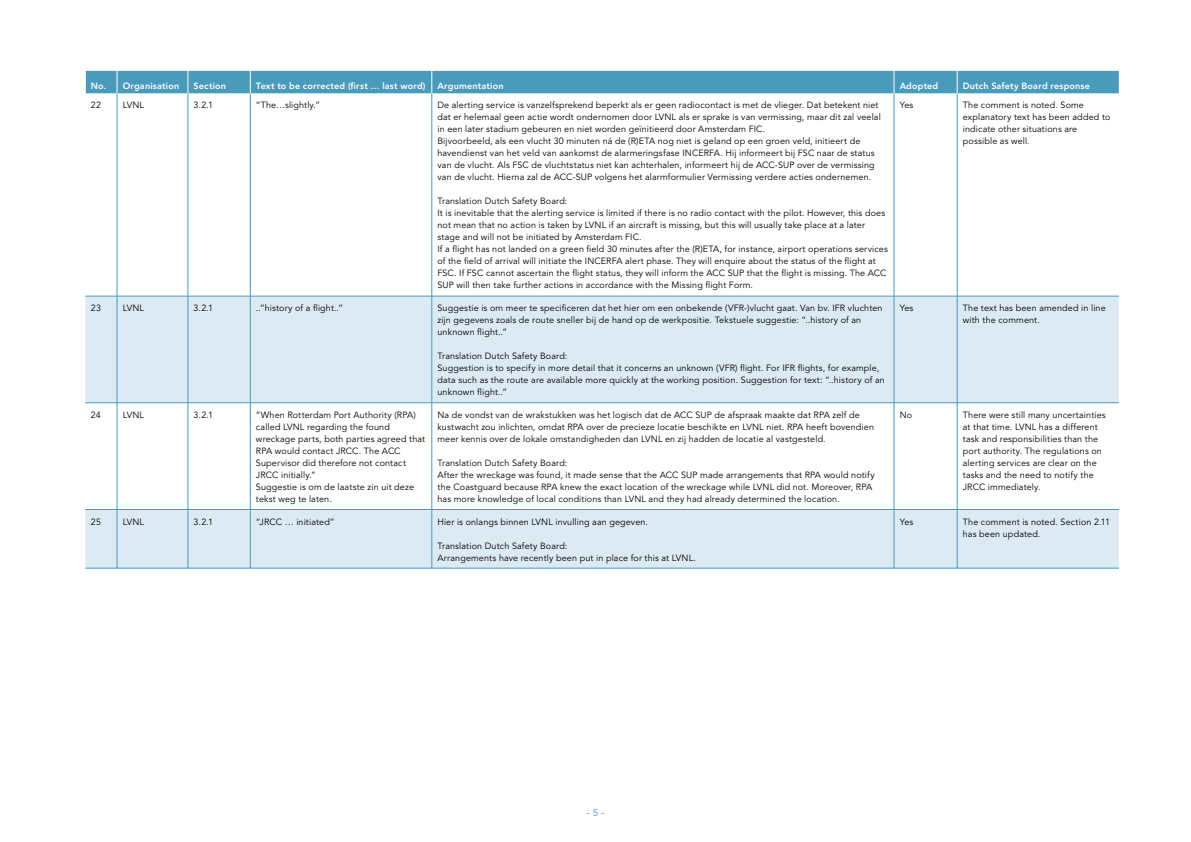
<style>
.page{position:relative;width:1191px;height:842px;background:#fff}
.page>*{position:absolute;margin:0;border:0;box-sizing:border-box;transform-origin:0 0}
.t1{font:10px "Avenir LT Std";color:#499abb}
.Tabel_bodytekst{font:9px/12px "Avenir LT Std";letter-spacing:.015em;color:#000}
.Tabel-kop{font:800 9px "Avenir LT Std";letter-spacing:.02em;color:#fff}
</style>
<div class="page">
<svg style="left:85px;top:94px;width:1033px;height:202px"></svg>
<svg style="left:85px;top:297px;width:1033px;height:271px;fill:#dceaf3"></svg>
<hr style="left:117px;top:94px;width:1px;height:202px;background:#499abb">
<hr style="left:188px;top:94px;width:1px;height:202px;background:#499abb">
<hr style="left:250px;top:94px;width:1px;height:202px;background:#499abb">
<hr style="left:431px;top:94px;width:1px;height:202px;background:#499abb">
<hr style="left:894px;top:94px;width:1px;height:202px;background:#499abb">
<hr style="left:957px;top:94px;width:1px;height:202px;background:#499abb">
<hr style="left:117px;top:296px;width:1px;height:107px;background:#499abb">
<hr style="left:188px;top:296px;width:1px;height:107px;background:#499abb">
<hr style="left:250px;top:296px;width:1px;height:107px;background:#499abb">
<hr style="left:431px;top:296px;width:1px;height:107px;background:#499abb">
<hr style="left:894px;top:296px;width:1px;height:107px;background:#499abb">
<hr style="left:957px;top:296px;width:1px;height:107px;background:#499abb">
<hr style="left:117px;top:403px;width:1px;height:106px;background:#499abb">
<hr style="left:188px;top:403px;width:1px;height:106px;background:#499abb">
<hr style="left:250px;top:403px;width:1px;height:106px;background:#499abb">
<hr style="left:431px;top:403px;width:1px;height:106px;background:#499abb">
<hr style="left:894px;top:403px;width:1px;height:106px;background:#499abb">
<hr style="left:957px;top:403px;width:1px;height:106px;background:#499abb">
<hr style="left:117px;top:510px;width:1px;height:58px;background:#499abb">
<hr style="left:188px;top:510px;width:1px;height:58px;background:#499abb">
<hr style="left:250px;top:510px;width:1px;height:58px;background:#499abb">
<hr style="left:431px;top:510px;width:1px;height:58px;background:#499abb">
<hr style="left:894px;top:510px;width:1px;height:58px;background:#499abb">
<hr style="left:957px;top:510px;width:1px;height:58px;background:#499abb">
<div style="left:85px;top:71px;width:1033px;height:23px;background:#499abb"></div>
<hr style="left:85px;top:296px;width:32px;height:1px;background:#499abb">
<hr style="left:117px;top:296px;width:71px;height:1px;background:#499abb">
<hr style="left:188px;top:296px;width:62px;height:1px;background:#499abb">
<hr style="left:250px;top:296px;width:182px;height:1px;background:#499abb">
<hr style="left:432px;top:296px;width:462px;height:1px;background:#499abb">
<hr style="left:894px;top:296px;width:63px;height:1px;background:#499abb">
<hr style="left:957px;top:296px;width:161px;height:1px;background:#499abb">
<hr style="left:85px;top:403px;width:32px;height:1px;background:#499abb">
<hr style="left:117px;top:403px;width:71px;height:1px;background:#499abb">
<hr style="left:188px;top:403px;width:62px;height:1px;background:#499abb">
<hr style="left:250px;top:403px;width:182px;height:1px;background:#499abb">
<hr style="left:432px;top:403px;width:462px;height:1px;background:#499abb">
<hr style="left:894px;top:403px;width:63px;height:1px;background:#499abb">
<hr style="left:957px;top:403px;width:161px;height:1px;background:#499abb">
<hr style="left:85px;top:509px;width:32px;height:1px;background:#499abb">
<hr style="left:117px;top:509px;width:71px;height:1px;background:#499abb">
<hr style="left:188px;top:509px;width:62px;height:1px;background:#499abb">
<hr style="left:250px;top:509px;width:182px;height:1px;background:#499abb">
<hr style="left:432px;top:509px;width:462px;height:1px;background:#499abb">
<hr style="left:894px;top:509px;width:63px;height:1px;background:#499abb">
<hr style="left:957px;top:509px;width:161px;height:1px;background:#499abb">
<hr style="left:85px;top:568px;width:32px;height:1px;background:#499abb">
<hr style="left:117px;top:568px;width:71px;height:1px;background:#499abb">
<hr style="left:188px;top:568px;width:62px;height:1px;background:#499abb">
<hr style="left:250px;top:568px;width:182px;height:1px;background:#499abb">
<hr style="left:432px;top:568px;width:462px;height:1px;background:#499abb">
<hr style="left:894px;top:568px;width:63px;height:1px;background:#499abb">
<hr style="left:957px;top:568px;width:161px;height:1px;background:#499abb">
<p class="Tabel-kop" style="left:91px;top:81px;width:17px">No.</p>
<p class="Tabel-kop" style="left:123px;top:81px;width:58px">Organisation</p>
<p class="Tabel-kop" style="left:194px;top:81px;width:34px">Section</p>
<p class="Tabel-kop" style="left:256px;top:81px;width:171px">Text to be corrected (first … last word)</p>
<p class="Tabel-kop" style="left:437px;top:81px;width:68px">Argumentation</p>
<p class="Tabel-kop" style="left:899px;top:81px;width:40px">Adopted</p>
<p class="Tabel-kop" style="left:962px;top:81px;width:129px">Dutch Safety Board response</p>
<p class="Tabel_bodytekst" style="left:91px;top:100px;width:12px">22</p>
<p class="Tabel_bodytekst" style="left:123px;top:100px;width:23px">LVNL</p>
<p class="Tabel_bodytekst" style="left:194px;top:100px;width:21px">3.2.1</p>
<p class="Tabel_bodytekst" style="left:256px;top:100px;width:66px">“The…slightly.”</p>
<p class="Tabel_bodytekst" style="left:437px;top:100px;width:445px">De alerting service is vanzelfsprekend beperkt als er geen radiocontact is met de vlieger. Dat betekent niet dat er helemaal geen actie wordt ondernomen door LVNL als er sprake is van vermissing, maar dit zal veelal in een later stadium gebeuren en niet worden geïnitieerd door Amsterdam FIC.<br>Bijvoorbeeld, als een vlucht 30 minuten ná de (R)ETA nog niet is geland op een groen veld, initieert de havendienst van het veld van aankomst de alarmeringsfase INCERFA. Hij informeert bij FSC naar de status van de vlucht. Als FSC de vluchtstatus niet kan achterhalen, informeert hij de ACC-SUP over de vermissing van de vlucht. Hierna zal de ACC-SUP volgens het alarmformulier Vermissing verdere acties ondernemen.</p>
<p class="Tabel_bodytekst" style="left:437px;top:196px;width:452px">Translation Dutch Safety Board:<br>It is inevitable that the alerting service is limited if there is no radio contact with the pilot. However, this does not mean that no action is taken by LVNL if an aircraft is missing, but this will usually take place at a later stage and will not be initiated by Amsterdam FIC.<br>If a flight has not landed on a green field 30 minutes after the (R)ETA, for instance, airport operations services of the field of arrival will initiate the INCERFA alert phase. They will enquire about the status of the flight at FSC. If FSC cannot ascertain the flight status, they will inform the ACC SUP that the flight is missing. The ACC SUP will then take further actions in accordance with the Missing flight Form.</p>
<p class="Tabel_bodytekst" style="left:899px;top:100px;width:15px">Yes</p>
<p class="Tabel_bodytekst" style="left:962px;top:100px;width:149px">The comment is noted. Some explanatory text has been added to indicate other situations are possible as well.</p>
<p class="Tabel_bodytekst" style="left:91px;top:302px;width:12px">23</p>
<p class="Tabel_bodytekst" style="left:123px;top:302px;width:23px">LVNL</p>
<p class="Tabel_bodytekst" style="left:194px;top:302px;width:21px">3.2.1</p>
<p class="Tabel_bodytekst" style="left:256px;top:302px;width:89px">..”history of a flight..”</p>
<p class="Tabel_bodytekst" style="left:437px;top:302px;width:447px">Suggestie is om meer te specificeren dat het hier om een onbekende (VFR-)vlucht gaat. Van bv. IFR vluchten zijn gegevens zoals de route sneller bij de hand op de werkpositie. Tekstuele suggestie: “..history of an unknown flight..”</p>
<p class="Tabel_bodytekst" style="left:437px;top:350px;width:449px">Translation Dutch Safety Board:<br>Suggestion is to specify in more detail that it concerns an unknown (VFR) flight. For IFR flights, for example, data such as the route are available more quickly at the working position. Suggestion for text: “..history of an unknown flight..”</p>
<p class="Tabel_bodytekst" style="left:91px;top:409px;width:11px">24</p>
<p class="Tabel_bodytekst" style="left:123px;top:409px;width:23px">LVNL</p>
<p class="Tabel_bodytekst" style="left:194px;top:409px;width:21px">3.2.1</p>
<p class="Tabel_bodytekst" style="left:256px;top:409px;width:171px">“When Rotterdam Port Authority (RPA) called LVNL regarding the found wreckage parts, both parties agreed that<br>RPA would contact JRCC. The ACC<br>Supervisor did therefore not contact<br>JRCC initially.”<br>Suggestie is om de laatste zin uit deze tekst weg te laten.</p>
<p class="Tabel_bodytekst" style="left:437px;top:409px;width:438px">Na de vondst van de wrakstukken was het logisch dat de ACC SUP de afspraak maakte dat RPA zelf de kustwacht zou inlichten, omdat RPA over de precieze locatie beschikte en LVNL niet. RPA heeft bovendien meer kennis over de lokale omstandigheden dan LVNL en zij hadden de locatie al vastgesteld.</p>
<p class="Tabel_bodytekst" style="left:437px;top:457px;width:439px">Translation Dutch Safety Board:<br>After the wreckage was found, it made sense that the ACC SUP made arrangements that RPA would notify the Coastguard because RPA knew the exact location of the wreckage while LVNL did not. Moreover, RPA has more knowledge of local conditions than LVNL and they had already determined the location.</p>
<p class="Tabel_bodytekst" style="left:91px;top:516px;width:12px">25</p>
<p class="Tabel_bodytekst" style="left:123px;top:516px;width:23px">LVNL</p>
<p class="Tabel_bodytekst" style="left:194px;top:516px;width:21px">3.2.1</p>
<p class="Tabel_bodytekst" style="left:256px;top:516px;width:80px">“JRCC … initiated”</p>
<p class="Tabel_bodytekst" style="left:437px;top:516px;width:212px">Hier is onlangs binnen LVNL invulling aan gegeven.</p>
<p class="Tabel_bodytekst" style="left:437px;top:540px;width:260px">Translation Dutch Safety Board:<br>Arrangements have recently been put in place for this at LVNL.</p>
<p class="Tabel_bodytekst" style="left:899px;top:302px;width:15px">Yes</p>
<p class="Tabel_bodytekst" style="left:962px;top:302px;width:144px">The text has been amended in line with the comment.</p>
<p class="Tabel_bodytekst" style="left:899px;top:409px;width:14px">No</p>
<p class="Tabel_bodytekst" style="left:962px;top:409px;width:144px">There were still many uncertainties at that time. LVNL has a different task and responsibilities than the port authority. The regulations on alerting services are clear on the tasks and the need to notify the<br>JRCC immediately.</p>
<p class="Tabel_bodytekst" style="left:899px;top:516px;width:15px">Yes</p>
<p class="Tabel_bodytekst" style="left:962px;top:516px;width:149px">The comment is noted. Section 2.11 has been updated.</p>
<p class="t1" style="left:586px;top:807px;width:20px">- 5 -</p>
</div>
